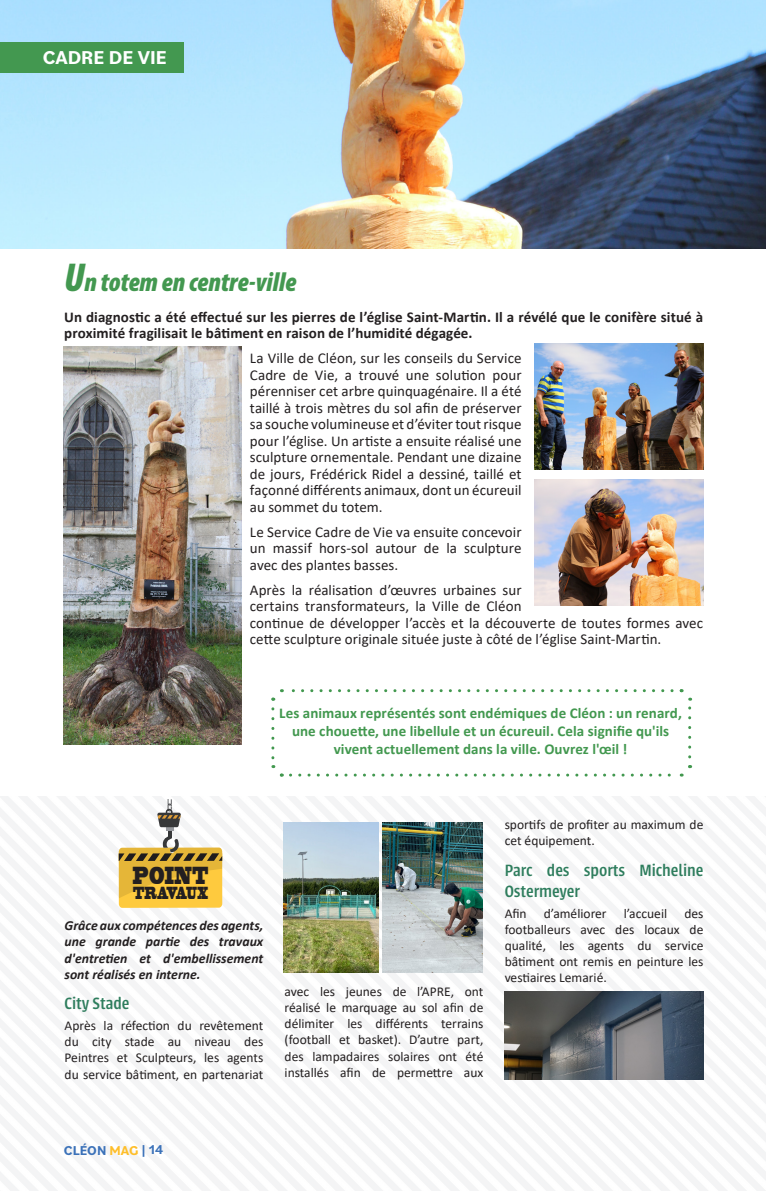
<style>
.page{position:relative;width:766px;height:1191px;background:#fff}
.page>*{position:absolute;margin:0;border:0;box-sizing:border-box;transform-origin:0 0}
.t1{font:italic 900 condensed 27px "Myriad Pro";color:#439850}
.t2{font:22.95px "Blackoak Std";letter-spacing:.05em;color:#231f20;scale:.38 1}
.t3{font:700 19.5px "Bilo";color:#fff}
.t4{font:500 18px/21.6px "Urbana";color:#2e7d5d}
.t5{font:16.35px "Blackoak Std";letter-spacing:-.06em;color:#231f20;scale:.38 1}
.t6{font:15px/16.5px "Calibri";color:#231f20;text-align:justify}
.t7{font:700 15px/18px "Calibri";letter-spacing:.005em;color:#42984f;text-align:center}
.t8{font:700 15px/16.5px "Calibri";letter-spacing:.005em;color:#231f20}
.t9{font:italic 700 13.8px/16.5px "Calibri";color:#231f20;text-align:justify}
.t10{font:13.5px/16.2px "Calibri";color:#231f20;text-align:justify}
.t11{font:700 13.5px "Bilo";color:#3c72b9}
.s1{font-size:40.5px}
.s2{color:#febe2a}
</style>
<div class="page">
<img style="left:0;top:796px;width:765px;height:395px">
<img style="left:0;top:0;width:765px;height:249px">
<div style="left:0;top:43px;width:184px;height:30px;background:#439850"></div>
<svg style="left:119px;top:799px;width:103px;height:108px"></svg>
<img style="left:534px;top:480px;width:169px;height:125px">
<img style="left:534px;top:344px;width:169px;height:125px">
<img style="left:63px;top:346px;width:178px;height:398px">
<img style="left:283px;top:822px;width:95px;height:150px">
<img style="left:383px;top:822px;width:99px;height:150px">
<img style="left:504px;top:991px;width:199px;height:89px">
<svg style="left:271px;top:709px;width:13px;height:68px"></svg>
<svg style="left:290px;top:765px;width:402px;height:12px"></svg>
<svg style="left:679px;top:689px;width:12px;height:68px"></svg>
<svg style="left:271px;top:689px;width:401px;height:12px"></svg>
<p class="t3" style="left:43px;top:44px;width:126px">CADRE DE VIE</p>
<p class="t1" style="left:64px;top:264px;width:233px"><span class="s1">U</span>n totem en centre-ville</p>
<p class="t8" style="left:64px;top:308px;width:640px">Un diagnostic a été effectué sur les pierres de l’église Saint-Martin. Il a révélé que le conifère situé à proximité fragilisait le bâtiment en raison de l’humidité dégagée.</p>
<p class="t6" style="left:250px;top:350px;width:273px">La Ville de Cléon, sur les conseils du Service Cadre de Vie, a trouvé une solution pour pérenniser cet arbre quinquagénaire. Il a été taillé à trois mètres du sol afin de préserver sa souche volumineuse et d’éviter tout risque pour l’église. Un artiste a ensuite réalisé une sculpture ornementale. Pendant une dizaine de jours, Frédérick Ridel a dessiné, taillé et façonné différents animaux, dont un écureuil au sommet du totem.</p>
<p class="t6" style="left:250px;top:523px;width:273px">Le Service Cadre de Vie va ensuite concevoir un massif hors-sol autour de la sculpture avec des plantes basses.</p>
<p class="t6" style="left:250px;top:581px;width:454px;text-align:left">Après la réalisation d’œuvres urbaines sur<br>certains transformateurs, la Ville de Cléon<br>continue de développer l’accès et la découverte de toutes formes avec cette sculpture originale située juste à côté de l’église Saint-Martin.</p>
<p class="t7" style="left:279px;top:703px;width:404px">Les animaux représentés sont endémiques de Cléon : un renard, une chouette, une libellule et un écureuil. Cela signifie qu'ils vivent actuellement dans la ville. Ouvrez l'œil !</p>
<p class="t2" style="left:133px;top:860px;width:200px">POINT</p>
<p class="t5" style="left:133px;top:881px;width:199px">TRAVAUX</p>
<p class="t9" style="left:65px;top:916px;width:200px">Grâce aux compétences des agents, une grande partie des travaux d'entretien et d'embellissement sont réalisés en interne.</p>
<p class="t4" style="left:65px;top:993px;width:66px">City Stade</p>
<p class="t10" style="left:65px;top:1017px;width:200px">Après la réfection du revêtement du city stade au niveau des Peintres et Sculpteurs, les agents du service bâtiment, en partenariat</p>
<p class="t10" style="left:284px;top:982px;width:200px">avec les jeunes de l’APRE, ont réalisé le marquage au sol afin de délimiter les différents terrains (football et basket). D’autre part, des lampadaires solaires ont été installés afin de permettre aux</p>
<p class="t10" style="left:504px;top:816px;width:200px">sportifs de profiter au maximum de cet équipement.</p>
<p class="t4" style="left:504px;top:859px;width:200px">Parc des sports Micheline<br>Ostermeyer</p>
<p class="t10" style="left:504px;top:904px;width:24px">Afin</p>
<p class="t10" style="left:543px;top:904px;width:64px">d’améliorer</p>
<p class="t10" style="left:623px;top:904px;width:45px">l’accueil</p>
<p class="t10" style="left:504px;top:904px;width:200px;text-indent:180px">des footballeurs avec des locaux de qualité, les agents du service bâtiment ont remis en peinture les vestiaires Lemarié.</p>
<p class="t11" style="left:64px;top:1141px;width:101px">CLÉON <span class="s2">MAG</span> | 14</p>
</div>
